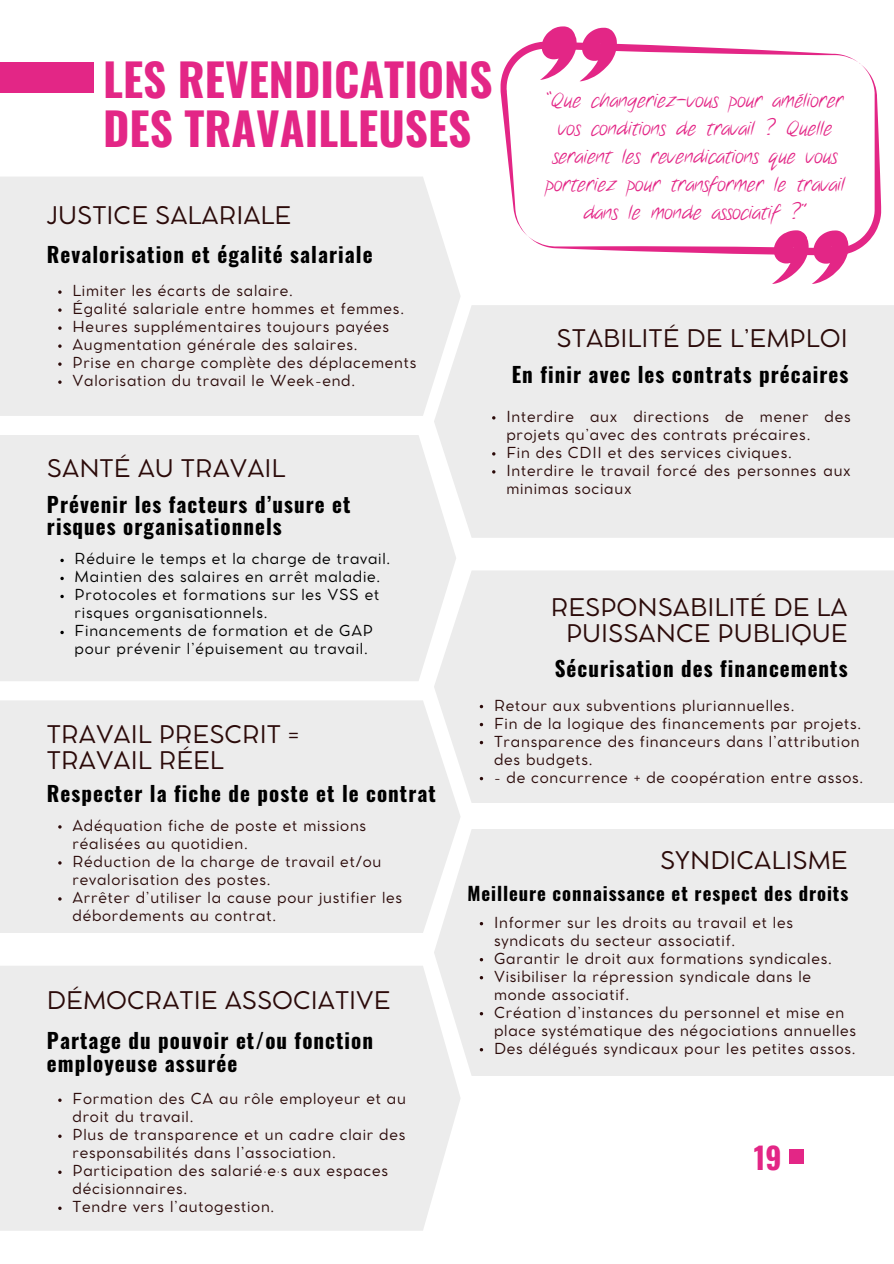
<style>
.page{position:relative;width:894px;height:1264px;background:#fff}
.page>*{position:absolute;margin:0;border:0;box-sizing:border-box;transform-origin:0 0}
.t1{font:700 45px/49.5px "Oswald";color:#e32686}
.t2{font:700 30px "Oswald";color:#e32686}
.t3{font:24px/25.8px "Cocomat Pro";color:#2b0a09}
.t4{font:700 21px/22.5px "Oswald";letter-spacing:.05em;color:#000}
.t5{font:20.7px/28.2px "Notethis";color:#e32686;text-align:center}
.t6{font:700 18.6px "Oswald";letter-spacing:.05em;color:#000}
.t7{font:15px/18px "Cocomat Pro";letter-spacing:.05em;color:#2b0a09}
.t8{font:15px/18px "Cocomat Pro";letter-spacing:.05em;color:#000}
</style>
<div class="page">
<div style="left:0;top:62px;width:94px;height:30px;background:#e32686"></div>
<div style="left:434px;top:829px;width:459px;height:247px;background:#ececec"></div>
<div style="left:434px;top:570px;width:459px;height:233px;background:#ececec"></div>
<div style="left:434px;top:305px;width:459px;height:233px;background:#ececec"></div>
<div style="left:0;top:700px;width:460px;height:233px;background:#ececec"></div>
<div style="left:0;top:435px;width:456px;height:246px;background:#ececec"></div>
<div style="left:0;top:177px;width:460px;height:239px;background:#ececec"></div>
<svg style="left:500px;top:42px;width:360px;height:194px"></svg>
<svg style="left:527px;top:64px;width:353px;height:191px"></svg>
<svg style="left:540px;top:26px;width:76px;height:55px"></svg>
<svg style="left:771px;top:230px;width:77px;height:54px"></svg>
<svg style="left:58px;top:825px;width:4px;height:3px"></svg>
<svg style="left:58px;top:861px;width:4px;height:3px"></svg>
<svg style="left:58px;top:897px;width:4px;height:3px"></svg>
<svg style="left:60px;top:558px;width:4px;height:4px"></svg>
<svg style="left:60px;top:576px;width:4px;height:4px"></svg>
<svg style="left:60px;top:594px;width:4px;height:4px"></svg>
<svg style="left:60px;top:630px;width:4px;height:4px"></svg>
<svg style="left:58px;top:290px;width:4px;height:4px"></svg>
<svg style="left:58px;top:308px;width:4px;height:4px"></svg>
<svg style="left:58px;top:326px;width:4px;height:4px"></svg>
<svg style="left:58px;top:344px;width:4px;height:4px"></svg>
<svg style="left:58px;top:362px;width:4px;height:4px"></svg>
<svg style="left:58px;top:380px;width:4px;height:4px"></svg>
<svg style="left:479px;top:705px;width:4px;height:3px"></svg>
<svg style="left:479px;top:723px;width:4px;height:3px"></svg>
<svg style="left:479px;top:741px;width:4px;height:3px"></svg>
<svg style="left:479px;top:777px;width:4px;height:3px"></svg>
<div style="left:0;top:965px;width:460px;height:265px;background:#ececec"></div>
<svg style="left:479px;top:922px;width:4px;height:3px"></svg>
<svg style="left:479px;top:958px;width:4px;height:3px"></svg>
<svg style="left:479px;top:976px;width:4px;height:3px"></svg>
<svg style="left:479px;top:1012px;width:4px;height:3px"></svg>
<svg style="left:479px;top:1048px;width:4px;height:3px"></svg>
<svg style="left:58px;top:1098px;width:4px;height:3px"></svg>
<svg style="left:58px;top:1134px;width:4px;height:3px"></svg>
<svg style="left:58px;top:1170px;width:4px;height:3px"></svg>
<svg style="left:58px;top:1206px;width:4px;height:3px"></svg>
<div style="left:789px;top:1149px;width:15px;height:15px;background:#e32686"></div>
<p class="t1" style="left:103px;top:52px;width:391px">LES REVENDICATIONS<br>DES TRAVAILLEUSES</p>
<p class="t3" style="left:47px;top:204px;width:246px">JUSTICE SALARIALE</p>
<p class="t4" style="left:47px;top:242px;width:327px">Revalorisation et égalité salariale</p>
<p class="t7" style="left:72px;top:283px;width:222px">Limiter les écarts de salaire.</p>
<p class="t7" style="left:72px;top:301px;width:333px">Égalité salariale entre hommes et femmes.</p>
<h3 class="t7" style="left:72px;top:319px;width:318px">Heures supplémentaires toujours payées</h3>
<p class="t7" style="left:72px;top:337px;width:286px">Augmentation générale des salaires.</p>
<p class="t7" style="left:72px;top:355px;width:345px">Prise en charge complète des déplacements</p>
<p class="t7" style="left:72px;top:373px;width:284px">Valorisation du travail le Week-end.</p>
<h3 class="t3" style="left:47px;top:457px;width:240px">SANTÉ AU TRAVAIL</h3>
<p class="t4" style="left:47px;top:492px;width:305px">Prévenir les facteurs d’usure et risques organisationnels</p>
<p class="t8" style="left:75px;top:551px;width:317px">Réduire le temps et la charge de travail.</p>
<p class="t8" style="left:75px;top:569px;width:307px">Maintien des salaires en arrêt maladie.</p>
<p class="t8" style="left:75px;top:587px;width:306px">Protocoles et formations sur les VSS et risques organisationnels.</p>
<p class="t8" style="left:75px;top:623px;width:300px">Financements de formation et de GAP pour prévenir l’épuisement au travail.</p>
<p class="t5" style="left:545px;top:86px;width:300px">“Que changeriez-vous pour améliorer vos conditions de travail ? Quelle seraient les revendications que vous porteriez pour transformer le travail dans le monde associatif ?”</p>
<p class="t3" style="left:556px;top:327px;width:292px">STABILITÉ DE L’EMPLOI</p>
<p class="t4" style="left:511px;top:362px;width:338px">En finir avec les contrats précaires</p>
<h3 class="t7" style="left:506px;top:408px;width:346px">Interdire aux directions de mener des projets qu’avec des contrats précaires.</h3>
<p class="t7" style="left:506px;top:444px;width:287px">Fin des CDII et des services civiques.</p>
<p class="t7" style="left:506px;top:462px;width:346px">Interdire le travail forcé des personnes aux minimas sociaux</p>
<p class="t3" style="left:550px;top:596px;width:298px;text-align:right">RESPONSABILITÉ DE LA<br>PUISSANCE PUBLIQUE</p>
<p class="t4" style="left:554px;top:656px;width:294px">Sécurisation des financements</p>
<h3 class="t3" style="left:47px;top:723px;width:253px">TRAVAIL PRESCRIT =<br>TRAVAIL RÉEL</h3>
<p class="t4" style="left:47px;top:781px;width:390px">Respecter la fiche de poste et le contrat</p>
<p class="t7" style="left:72px;top:817px;width:295px">Adéquation fiche de poste et missions réalisées au quotidien.</p>
<h4 class="t7" style="left:72px;top:853px;width:310px">Réduction de la charge de travail et/ou revalorisation des postes.</h4>
<p class="t7" style="left:72px;top:889px;width:331px">Arrêter d’utiliser la cause pour justifier les débordements au contrat.</p>
<p class="t3" style="left:47px;top:989px;width:345px">DÉMOCRATIE ASSOCIATIVE</p>
<h5 class="t4" style="left:47px;top:1028px;width:327px">Partage du pouvoir et/ou fonction employeuse assurée</h5>
<h3 class="t7" style="left:72px;top:1090px;width:335px">Formation des CA au rôle employeur et au droit du travail.</h3>
<p class="t7" style="left:72px;top:1126px;width:334px">Plus de transparence et un cadre clair des responsabilités dans l’association.</p>
<p class="t7" style="left:72px;top:1162px;width:317px">Participation des salarié·e·s aux espaces décisionnaires.</p>
<p class="t7" style="left:72px;top:1198px;width:203px">Tendre vers l’autogestion.</p>
<p class="t7" style="left:494px;top:697px;width:302px">Retour aux subventions pluriannuelles.</p>
<h3 class="t7" style="left:494px;top:715px;width:368px">Fin de la logique des financements par projets.</h3>
<p class="t7" style="left:494px;top:733px;width:367px">Transparence des financeurs dans l’attribution des budgets.</p>
<p class="t7" style="left:494px;top:769px;width:371px">- de concurrence + de coopération entre assos.</p>
<p class="t3" style="left:660px;top:849px;width:189px">SYNDICALISME</p>
<p class="t6" style="left:467px;top:879px;width:382px">Meilleure connaissance et respect des droits</p>
<p class="t7" style="left:494px;top:914px;width:300px">Informer sur les droits au travail et les syndicats du secteur associatif.</p>
<p class="t7" style="left:494px;top:950px;width:339px">Garantir le droit aux formations syndicales.</p>
<p class="t7" style="left:494px;top:968px;width:318px">Visibiliser la répression syndicale dans le monde associatif.</p>
<p class="t7" style="left:494px;top:1004px;width:363px">Création d’instances du personnel et mise en place systématique des négociations annuelles</p>
<p class="t7" style="left:494px;top:1040px;width:363px">Des délégués syndicaux pour les petites assos.</p>
<p class="t2" style="left:753px;top:1133px;width:29px">19</p>
</div>
